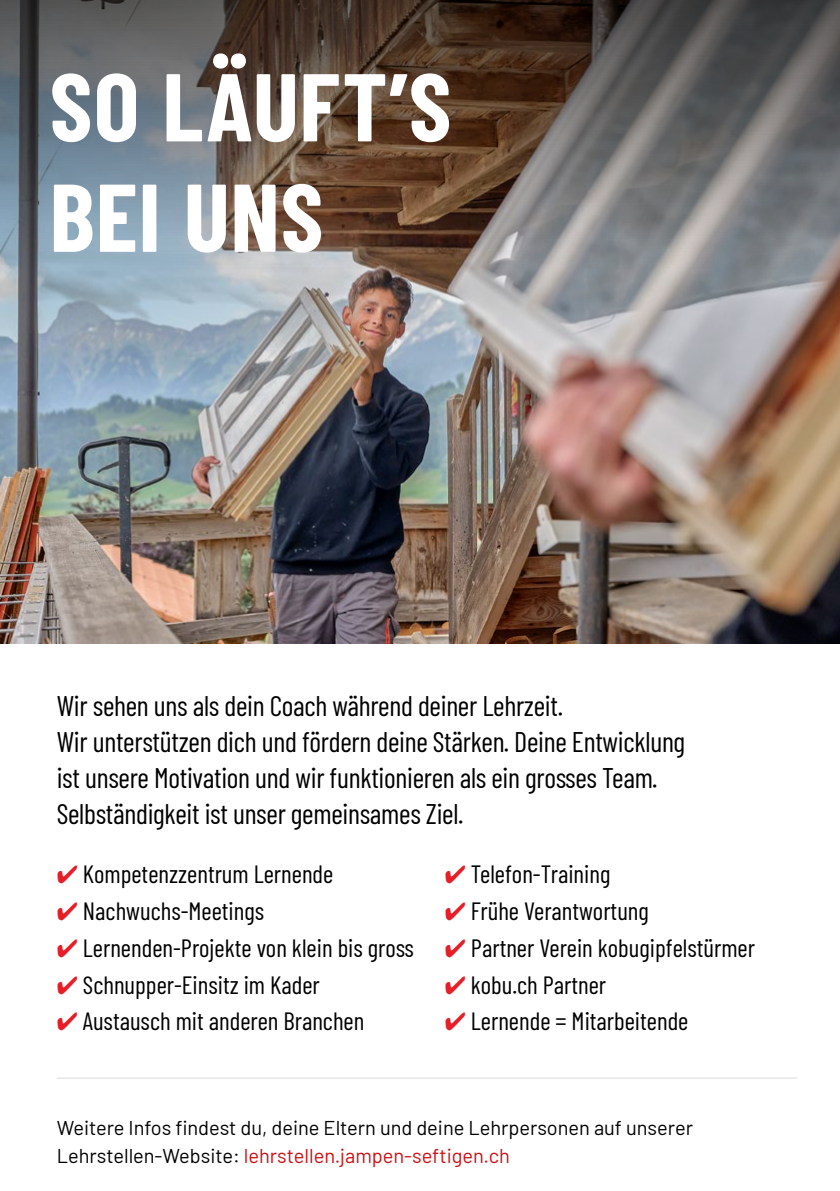
<style>
.page{position:relative;width:840px;height:1191px;background:#fff}
.page>*{position:absolute;margin:0;border:0;box-sizing:border-box;transform-origin:0 0}
.t1{font:700 96px/110.4px "Barlow Condensed";letter-spacing:.01em;color:#fff}
.t2{font:28.4px/36px "Barlow Condensed";letter-spacing:-.01em;color:#000}
.t3{font:25px "Barlow Condensed";color:#000}
.t4{font:20px/28px "Barlow";color:#000}
.s1{color:#e51e27}
.s2{color:#cd1013}
</style>
<div class="page">
<img style="left:0;top:304px;width:839px;height:339px">
<hr style="left:57px;top:1077px;width:740px;height:1px;background:#d9dada">
<svg style="left:0;top:0;width:839px;height:304px;background:#6d6866"></svg>
<h1 class="t1" style="left:50px;top:46px;width:403px">SO LÄUFT’S<br>BEI UNS</h1>
<p class="t2" style="left:57px;top:685px;width:629px">Wir sehen uns als dein Coach während deiner Lehrzeit.<br>Wir unterstützen dich und fördern deine Stärken. Deine Entwicklung ist unsere Motivation und wir funktionieren als ein grosses Team.<br>Selbständigkeit ist unser gemeinsames Ziel.</p>
<p class="t3" style="left:57px;top:856px;width:278px"><span class="s1">✔</span> Kompetenzzentrum Lernende</p>
<p class="t3" style="left:57px;top:893px;width:209px"><span class="s1">✔</span> Nachwuchs-Meetings</p>
<p class="t3" style="left:57px;top:930px;width:358px"><span class="s1">✔</span> Lernenden-Projekte von klein bis gross</p>
<p class="t3" style="left:57px;top:966px;width:264px"><span class="s1">✔</span> Schnupper-Einsitz im Kader</p>
<p class="t3" style="left:57px;top:1003px;width:309px"><span class="s1">✔</span> Austausch mit anderen Branchen</p>
<p class="t3" style="left:444px;top:856px;width:167px"><span class="s1">✔</span> Telefon-Training</p>
<p class="t3" style="left:444px;top:893px;width:205px"><span class="s1">✔</span> Frühe Verantwortung</p>
<p class="t3" style="left:444px;top:930px;width:311px"><span class="s1">✔</span> Partner Verein kobugipfelstürmer</p>
<p class="t3" style="left:444px;top:966px;width:163px"><span class="s1">✔</span> kobu.ch Partner</p>
<p class="t3" style="left:444px;top:1003px;width:245px"><span class="s1">✔</span> Lernende = Mitarbeitende</p>
<p class="t4" style="left:57px;top:1111px;width:637px">Weitere Infos findest du, deine Eltern und deine Lehrpersonen auf unserer<br>Lehrstellen-Website: <span class="s2">lehrstellen.jampen-seftigen.ch</span></p>
</div>
